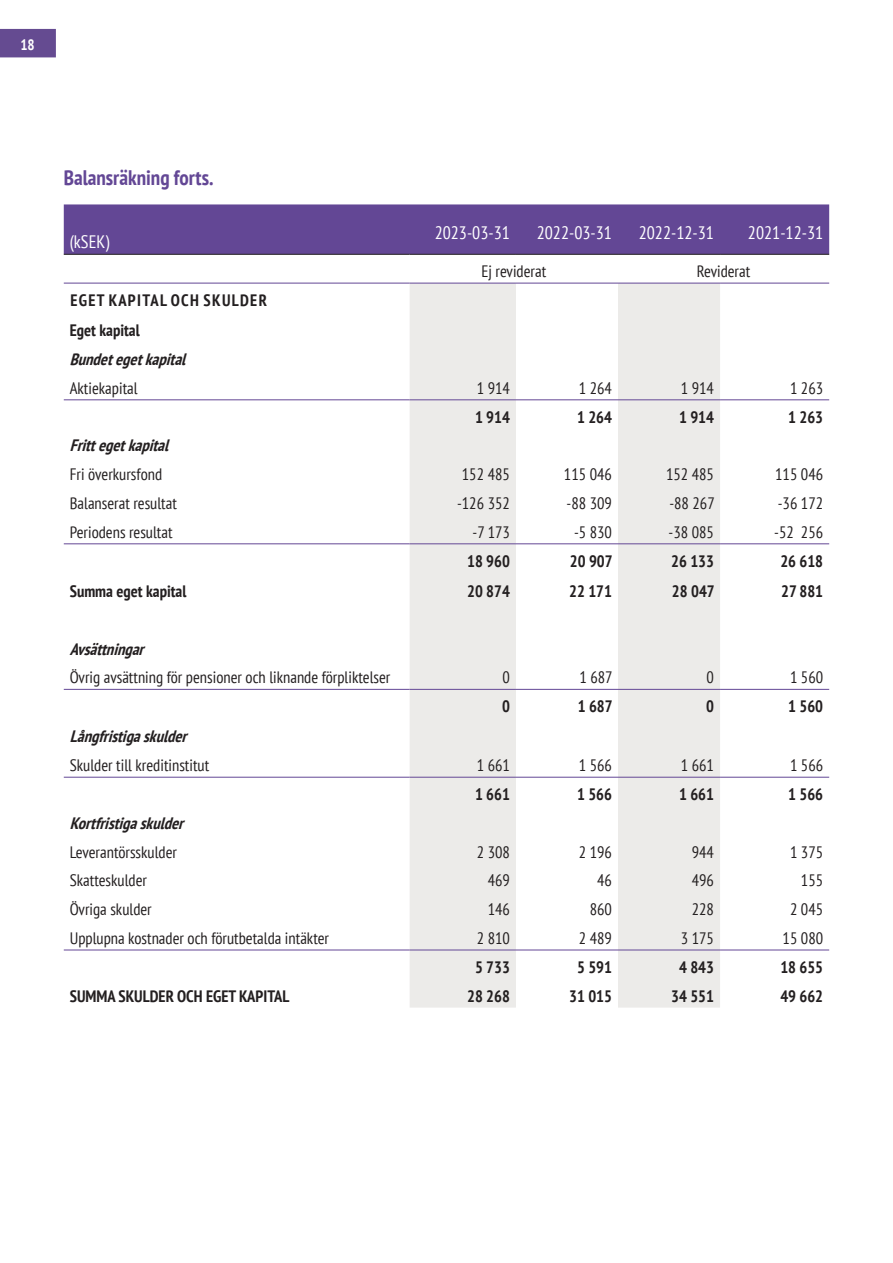
<style>
.page{position:relative;width:893px;height:1263px;background:#fff}
.page>*{position:absolute;margin:0;border:0;box-sizing:border-box;transform-origin:0 0}
.t1{font:700 condensed 21px "PT Sans";color:#634795}
.t2{font:condensed 18px "PT Sans";color:#fff}
.t3{font:condensed 16.5px "PT Sans";color:#231f20}
.t4{font:700 condensed 16.5px "PT Sans";color:#231f20}
.t5{font:italic 700 condensed 16.5px "PT Sans";color:#231f20}
.t6{font:700 condensed 16.5px/30.3px "PT Sans";letter-spacing:.08em;color:#231f20}
.t7{font:700 condensed 15px "PT Sans";color:#fff}
</style>
<div class="page">
<div style="left:0;top:29px;width:56px;height:28px;background:#654b91"></div>
<div style="left:64px;top:204px;width:765px;height:50px;background:#634795"></div>
<svg style="left:410px;top:284px;width:310px;height:723px;fill:#ecebe9"></svg>
<hr style="left:64px;top:254px;width:346px;height:1px;background:#231f20">
<hr style="left:410px;top:254px;width:106px;height:1px;background:#231f20">
<hr style="left:516px;top:254px;width:102px;height:1px;background:#231f20">
<hr style="left:618px;top:254px;width:102px;height:1px;background:#231f20">
<hr style="left:720px;top:254px;width:109px;height:1px;background:#231f20">
<hr style="left:64px;top:283px;width:346px;height:1px;background:#634795">
<hr style="left:410px;top:283px;width:106px;height:1px;background:#634795">
<hr style="left:516px;top:283px;width:102px;height:1px;background:#634795">
<hr style="left:618px;top:283px;width:102px;height:1px;background:#634795">
<hr style="left:720px;top:283px;width:109px;height:1px;background:#634795">
<hr style="left:64px;top:543px;width:346px;height:1px;background:#634795">
<hr style="left:410px;top:543px;width:106px;height:1px;background:#634795">
<hr style="left:516px;top:543px;width:102px;height:1px;background:#634795">
<hr style="left:618px;top:543px;width:102px;height:1px;background:#634795">
<hr style="left:720px;top:543px;width:109px;height:1px;background:#634795">
<hr style="left:64px;top:689px;width:346px;height:1px;background:#634795">
<hr style="left:410px;top:689px;width:106px;height:1px;background:#634795">
<hr style="left:516px;top:689px;width:102px;height:1px;background:#634795">
<hr style="left:618px;top:689px;width:102px;height:1px;background:#634795">
<hr style="left:720px;top:689px;width:109px;height:1px;background:#634795">
<hr style="left:64px;top:777px;width:346px;height:1px;background:#634795">
<hr style="left:410px;top:777px;width:106px;height:1px;background:#634795">
<hr style="left:516px;top:777px;width:102px;height:1px;background:#634795">
<hr style="left:618px;top:777px;width:102px;height:1px;background:#634795">
<hr style="left:720px;top:777px;width:109px;height:1px;background:#634795">
<hr style="left:64px;top:399px;width:346px;height:1px;background:#634795">
<hr style="left:410px;top:399px;width:106px;height:1px;background:#634795">
<hr style="left:516px;top:399px;width:102px;height:1px;background:#634795">
<hr style="left:618px;top:399px;width:102px;height:1px;background:#634795">
<hr style="left:720px;top:399px;width:109px;height:1px;background:#634795">
<hr style="left:64px;top:950px;width:346px;height:1px;background:#634795">
<hr style="left:410px;top:950px;width:106px;height:1px;background:#634795">
<hr style="left:516px;top:950px;width:102px;height:1px;background:#634795">
<hr style="left:618px;top:950px;width:102px;height:1px;background:#634795">
<hr style="left:720px;top:950px;width:109px;height:1px;background:#634795">
<p class="t7" style="left:20px;top:35px;width:16px">18</p>
<p class="t1" style="left:64px;top:164px;width:151px">Balansräkning forts.</p>
<p class="t2" style="left:70px;top:230px;width:41px">(kSEK)</p>
<p class="t2" style="left:435px;top:221px;width:77px">2023-03-31</p>
<p class="t2" style="left:537px;top:221px;width:77px">2022-03-31</p>
<p class="t2" style="left:639px;top:221px;width:77px">2022-12-31</p>
<p class="t2" style="left:748px;top:221px;width:77px">2021-12-31</p>
<p class="t3" style="left:481px;top:261px;width:66px">Ej reviderat</p>
<p class="t3" style="left:697px;top:261px;width:55px">Reviderat</p>
<p class="t6" style="left:70px;top:285px;width:199px">EGET KAPITAL OCH SKULDER<br>Eget kapital</p>
<p class="t5" style="left:70px;top:348px;width:123px">Bundetegetkapital</p>
<p class="t3" style="left:70px;top:377px;width:69px">Aktiekapital</p>
<p class="t3" style="left:477px;top:377px;width:35px">1 914</p>
<p class="t3" style="left:579px;top:377px;width:35px">1 264</p>
<p class="t3" style="left:681px;top:377px;width:35px">1 914</p>
<p class="t3" style="left:790px;top:377px;width:35px">1 263</p>
<p class="t4" style="left:475px;top:406px;width:36px">1 914</p>
<p class="t4" style="left:577px;top:406px;width:36px">1 264</p>
<p class="t4" style="left:679px;top:406px;width:36px">1 914</p>
<p class="t4" style="left:788px;top:406px;width:36px">1 263</p>
<p class="t5" style="left:70px;top:435px;width:105px">Frittegetkapital</p>
<p class="t3" style="left:70px;top:464px;width:94px">Fri överkursfond</p>
<p class="t3" style="left:462px;top:464px;width:50px">152 485</p>
<p class="t3" style="left:564px;top:464px;width:50px">115 046</p>
<p class="t3" style="left:666px;top:464px;width:50px">152 485</p>
<p class="t3" style="left:775px;top:464px;width:50px">115 046</p>
<p class="t3" style="left:70px;top:493px;width:109px">Balanserat resultat</p>
<p class="t3" style="left:457px;top:493px;width:54px">-126 352</p>
<p class="t3" style="left:567px;top:493px;width:47px">-88 309</p>
<p class="t3" style="left:669px;top:493px;width:47px">-88 267</p>
<p class="t3" style="left:778px;top:493px;width:47px">-36 172</p>
<p class="t3" style="left:70px;top:521px;width:104px">Periodens resultat</p>
<p class="t3" style="left:473px;top:521px;width:39px">-7 173</p>
<p class="t3" style="left:574px;top:521px;width:39px">-5 830</p>
<p class="t3" style="left:669px;top:521px;width:47px">-38 085</p>
<p class="t3" style="left:774px;top:521px;width:50px">-52 256</p>
<p class="t4" style="left:467px;top:550px;width:44px">18 960</p>
<p class="t4" style="left:570px;top:550px;width:44px">20 907</p>
<p class="t4" style="left:671px;top:550px;width:44px">26 133</p>
<p class="t4" style="left:780px;top:550px;width:44px">26 618</p>
<p class="t4" style="left:70px;top:580px;width:118px">Summa eget kapital</p>
<p class="t4" style="left:467px;top:580px;width:44px">20 874</p>
<p class="t4" style="left:569px;top:580px;width:44px">22 171</p>
<p class="t4" style="left:672px;top:580px;width:44px">28 047</p>
<p class="t4" style="left:781px;top:580px;width:44px">27 881</p>
<p class="t5" style="left:70px;top:638px;width:81px">Avsättningar</p>
<p class="t3" style="left:70px;top:667px;width:322px">Övrig avsättning för pensioner och liknande förpliktelser</p>
<p class="t3" style="left:502px;top:667px;width:9px">0</p>
<p class="t3" style="left:579px;top:667px;width:35px">1 687</p>
<p class="t3" style="left:707px;top:667px;width:9px">0</p>
<p class="t3" style="left:790px;top:667px;width:35px">1 560</p>
<p class="t4" style="left:502px;top:695px;width:9px">0</p>
<p class="t4" style="left:578px;top:695px;width:36px">1 687</p>
<p class="t4" style="left:706px;top:695px;width:9px">0</p>
<p class="t4" style="left:788px;top:695px;width:36px">1 560</p>
<p class="t5" style="left:70px;top:726px;width:124px">Långfristigaskulder</p>
<p class="t3" style="left:70px;top:755px;width:141px">Skulder till kreditinstitut</p>
<p class="t3" style="left:477px;top:755px;width:35px">1 661</p>
<p class="t3" style="left:579px;top:755px;width:35px">1 566</p>
<p class="t3" style="left:681px;top:755px;width:35px">1 661</p>
<p class="t3" style="left:790px;top:755px;width:35px">1 566</p>
<p class="t4" style="left:475px;top:783px;width:36px">1 661</p>
<p class="t4" style="left:577px;top:783px;width:36px">1 566</p>
<p class="t4" style="left:679px;top:783px;width:36px">1 661</p>
<p class="t4" style="left:788px;top:783px;width:36px">1 566</p>
<p class="t5" style="left:70px;top:812px;width:120px">Kortfristigaskulder</p>
<p class="t3" style="left:70px;top:841px;width:109px">Leverantörsskulder</p>
<p class="t3" style="left:477px;top:841px;width:35px">2 308</p>
<p class="t3" style="left:579px;top:841px;width:35px">2 196</p>
<p class="t3" style="left:692px;top:841px;width:24px">944</p>
<p class="t3" style="left:790px;top:841px;width:35px">1 375</p>
<p class="t3" style="left:70px;top:870px;width:79px">Skatteskulder</p>
<p class="t3" style="left:488px;top:870px;width:24px">469</p>
<p class="t3" style="left:597px;top:870px;width:16px">46</p>
<p class="t3" style="left:692px;top:870px;width:24px">496</p>
<p class="t3" style="left:801px;top:870px;width:24px">155</p>
<p class="t3" style="left:70px;top:899px;width:84px">Övriga skulder</p>
<p class="t3" style="left:488px;top:899px;width:24px">146</p>
<p class="t3" style="left:590px;top:899px;width:24px">860</p>
<p class="t3" style="left:692px;top:899px;width:24px">228</p>
<p class="t3" style="left:790px;top:899px;width:35px">2 045</p>
<p class="t3" style="left:70px;top:927px;width:261px">Upplupna kostnader och förutbetalda intäkter</p>
<p class="t3" style="left:477px;top:927px;width:35px">2 810</p>
<p class="t3" style="left:579px;top:927px;width:35px">2 489</p>
<p class="t3" style="left:681px;top:927px;width:35px">3 175</p>
<p class="t3" style="left:783px;top:927px;width:42px">15 080</p>
<p class="t4" style="left:475px;top:956px;width:36px">5 733</p>
<p class="t4" style="left:577px;top:956px;width:36px">5 591</p>
<p class="t4" style="left:679px;top:956px;width:36px">4 843</p>
<p class="t4" style="left:780px;top:956px;width:44px">18 655</p>
<p class="t4" style="left:70px;top:985px;width:221px">SUMMA SKULDER OCH EGET KAPITAL</p>
<p class="t4" style="left:467px;top:985px;width:44px">28 268</p>
<p class="t4" style="left:569px;top:985px;width:44px">31 015</p>
<p class="t4" style="left:671px;top:985px;width:44px">34 551</p>
<p class="t4" style="left:780px;top:985px;width:44px">49 662</p>
</div>
